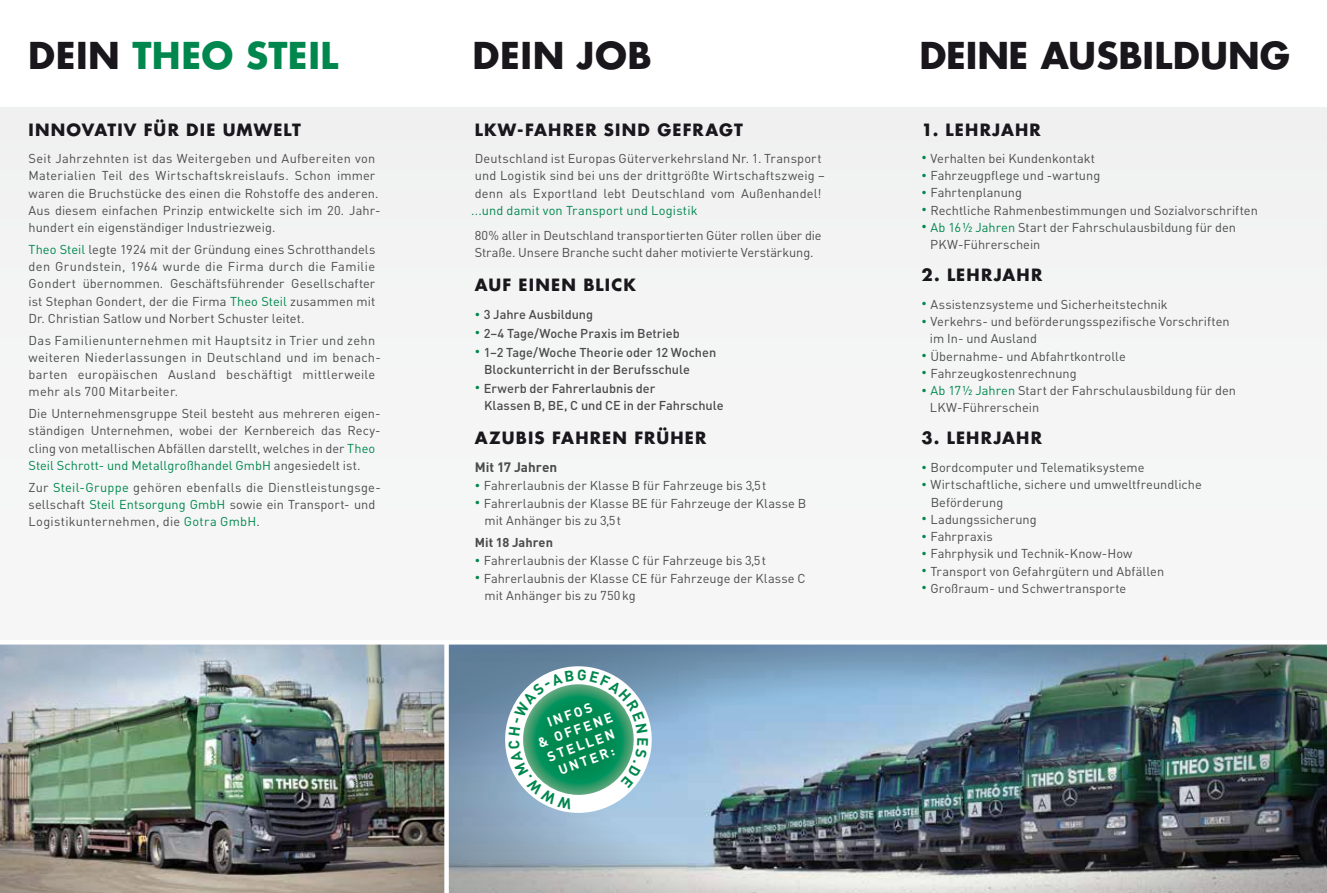
<style>
.page{position:relative;width:1327px;height:893px;background:#f5f5f5}
.page>*{position:absolute;margin:0;border:0;box-sizing:border-box;transform-origin:0 0}
.t1{font:700 36px "Futura Std";color:#1a171c}
.t2{font:700 36px "Futura Std";letter-spacing:.015em;color:#00874e}
.t3{font:700 16.5px "Futura Std";letter-spacing:.07em;color:#1a171c}
.t4{font:700 13.5px/16.2px "DIN Pro";color:#fff;text-align:center}
.t5{font:700 13.5px "DIN Pro";color:#4b4b4d}
.t6{font:12.75px/17.2px "DIN Pro";letter-spacing:.005em;color:#4b4b4d}
.t7{font:500 12.75px/17.2px "DIN Pro";color:#4b4b4d}
.t8{font:12.75px/17.2px "DIN Pro";letter-spacing:.025em;color:#4b4b4d}
.t9{font:12.75px "DIN Pro";letter-spacing:.015em;color:#00874e}
.t10{font:700 12.75px "DIN Pro";letter-spacing:.005em;color:#4b4b4d}
.s1{color:#1a171c}
.s2{color:#00874e}
.s3{font-size:10.5px;color:#00874e}
.s4{font-weight:500;font-size:10.5px;color:#00874e}
</style>
<div class="page">
<div style="left:0;top:0;width:1327px;height:107px;background:#fff"></div>
<img style="left:449px;top:645px;width:878px;height:248px">
<img style="left:0;top:645px;width:444px;height:248px">
<div style="left:0;top:640px;width:1327px;height:5px;background:#fff"></div>
<div style="left:444px;top:642px;width:5px;height:251px;background:#fff"></div>
<svg style="left:496px;top:666px;width:158px;height:147px"></svg>
<h1 class="t2" style="left:28px;top:31px;width:312px"><span class="s1">DEIN</span> THEO STEIL</h1>
<p class="t3" style="left:29px;top:119px;width:274px">INNOVATIV FÜR DIE UMWELT</p>
<p class="t6" style="left:29px;top:149px;width:354px">Seit Jahrzehnten ist das Weitergeben und Aufbereiten von Materialien Teil des Wirtschaftskreislaufs. Schon immer waren die Bruchstücke des einen die Rohstoffe des anderen.<br>Aus diesem einfachen Prinzip entwickelte sich im 20. Jahr&shy;hundert ein eigenständiger Industriezweig.</p>
<p class="t6" style="left:29px;top:240px;width:348px;text-align:justify"><span class="s2">Theo Steil</span> legte 1924 mit der Gründung eines Schrotthandels den Grundstein, 1964 wurde die Firma durch die Familie Gondert übernommen. Geschäftsführender Gesellschafter ist Stephan Gondert, der die Firma <span class="s2">Theo Steil</span> zusammen mit Dr. Christian Satlow und Norbert Schuster leitet.</p>
<p class="t8" style="left:29px;top:331px;width:354px">Das Familienunternehmen mit Hauptsitz in Trier und zehn weiteren Niederlassungen in Deutschland und im benach&shy;barten europäischen Ausland beschäftigt mittlerweile mehr als 700 Mitarbeiter.</p>
<p class="t6" style="left:29px;top:404px;width:354px">Die Unternehmensgruppe Steil besteht aus mehreren eigen&shy;ständigen Unternehmen, wobei der Kernbereich das Recy&shy;cling von metallischen Abfällen darstellt, welches in der <span class="s2">Theo Steil Schrott- und Metallgroßhandel GmbH</span> angesiedelt ist.</p>
<p class="t6" style="left:29px;top:478px;width:354px">Zur <span class="s2">Steil-Gruppe</span> gehören ebenfalls die Dienstleistungsge&shy;sellschaft <span class="s2">Steil Entsorgung GmbH</span> sowie ein Transport- und<br>Logistikunternehmen, die <span class="s2">Gotra GmbH</span>.</p>
<h1 class="t1" style="left:472px;top:31px;width:181px">DEIN JOB</h1>
<h1 class="t1" style="left:919px;top:31px;width:372px">DEINE AUSBILDUNG</h1>
<p class="t3" style="left:475px;top:119px;width:270px">LKW-FAHRER SIND GEFRAGT</p>
<p class="t6" style="left:475px;top:149px;width:352px">Deutschland ist Europas Güterverkehrsland Nr. 1. Transport und Logistik sind bei uns der drittgrößte Wirtschaftszweig – denn als Exportland lebt Deutschland vom Außenhandel!</p>
<p class="t9" style="left:471px;top:202px;width:228px">...und damit von Transport und Logistik</p>
<p class="t6" style="left:475px;top:226px;width:348px">80% aller in Deutschland transportierten Güter rollen über die<br>Straße. Unsere Branche sucht daher motivierte Verstärkung.</p>
<p class="t3" style="left:475px;top:274px;width:163px">AUF EINEN BLICK</p>
<p class="t7" style="left:475px;top:305px;width:120px"><span class="s3">•</span> 3 Jahre Ausbildung</p>
<p class="t7" style="left:475px;top:324px;width:207px"><span class="s3">•</span> 2–4 Tage/Woche Praxis im Betrieb</p>
<p class="t7" style="left:484px;top:343px;width:234px;text-indent:-9px"><span class="s3">•</span> 1–2 Tage/Woche Theorie oder 12 Wochen<br>Blockunterricht in der Berufsschule</p>
<p class="t7" style="left:484px;top:379px;width:241px;text-indent:-9px"><span class="s3">•</span> Erwerb der Fahrerlaubnis der<br>Klassen B, BE, C und CE in der Fahrschule</p>
<p class="t3" style="left:475px;top:426px;width:233px">AZUBIS FAHREN FRÜHER</p>
<p class="t5" style="left:475px;top:457px;width:84px">Mit 17 Jahren</p>
<p class="t6" style="left:475px;top:476px;width:293px"><span class="s4">•</span> Fahrerlaubnis der Klasse B für Fahrzeuge bis 3,5t</p>
<p class="t6" style="left:484px;top:494px;width:323px;text-indent:-10px"><span class="s4">•</span> Fahrerlaubnis der Klasse BE für Fahrzeuge der Klasse B mit Anhänger bis zu 3,5t</p>
<p class="t10" style="left:475px;top:533px;width:80px">Mit 18 Jahren</p>
<p class="t6" style="left:475px;top:551px;width:293px"><span class="s4">•</span> Fahrerlaubnis der Klasse C für Fahrzeuge bis 3,5t</p>
<p class="t6" style="left:484px;top:569px;width:323px;text-indent:-10px"><span class="s4">•</span> Fahrerlaubnis der Klasse CE für Fahrzeuge der Klasse C mit Anhänger bis zu 750kg</p>
<p class="t4" style="left:530px;top:720px;width:80px;rotate:-20deg">INFOS<br>&amp; OFFENE<br>STELLEN<br>UNTER:</p>
<p class="t3" style="left:921px;top:119px;width:121px">1. LEHRJAHR</p>
<p class="t6" style="left:921px;top:149px;width:175px"><span class="s4">•</span> Verhalten bei Kundenkontakt</p>
<p class="t6" style="left:921px;top:166px;width:180px"><span class="s4">•</span> Fahrzeugpflege und -wartung</p>
<p class="t6" style="left:921px;top:184px;width:102px"><span class="s4">•</span> Fahrtenplanung</p>
<p class="t6" style="left:921px;top:201px;width:338px"><span class="s4">•</span> Rechtliche Rahmenbestimmungen und Sozialvorschriften</p>
<p class="t6" style="left:930px;top:218px;width:307px;text-indent:-9px"><span class="s4">•</span> <span class="s2">Ab 16½ Jahren</span> Start der Fahrschulausbildung für den<br>PKW-Führerschein</p>
<p class="t3" style="left:921px;top:264px;width:122px">2. LEHRJAHR</p>
<p class="t6" style="left:921px;top:295px;width:248px"><span class="s4">•</span> Assistenzsysteme und Sicherheitstechnik</p>
<p class="t6" style="left:930px;top:312px;width:301px;text-indent:-8px"><span class="s4">•</span> Verkehrs- und beförderungsspezifische Vorschriften im In- und Ausland</p>
<p class="t6" style="left:921px;top:347px;width:206px"><span class="s4">•</span> Übernahme- und Abfahrtkontrolle</p>
<p class="t6" style="left:921px;top:364px;width:157px"><span class="s4">•</span> Fahrzeugkostenrechnung</p>
<p class="t6" style="left:930px;top:381px;width:308px;text-indent:-8px"><span class="s4">•</span> <span class="s2">Ab 17½ Jahren</span> Start der Fahrschulausbildung für den<br>LKW-Führerschein</p>
<p class="t3" style="left:921px;top:427px;width:122px">3. LEHRJAHR</p>
<p class="t6" style="left:921px;top:458px;width:225px"><span class="s4">•</span> Bordcomputer und Telematiksysteme</p>
<p class="t6" style="left:930px;top:476px;width:273px;text-indent:-9px"><span class="s4">•</span> Wirtschaftliche, sichere und umweltfreundliche<br>Beförderung</p>
<p class="t6" style="left:921px;top:510px;width:117px"><span class="s4">•</span> Ladungssicherung</p>
<p class="t6" style="left:921px;top:527px;width:73px"><span class="s4">•</span> Fahrpraxis</p>
<p class="t6" style="left:921px;top:545px;width:212px"><span class="s4">•</span> Fahrphysik und Technik-Know-How</p>
<p class="t6" style="left:921px;top:562px;width:244px"><span class="s4">•</span> Transport von Gefahrgütern und Abfällen</p>
<p class="t6" style="left:921px;top:579px;width:206px"><span class="s4">•</span> Großraum- und Schwertransporte</p>
</div>
